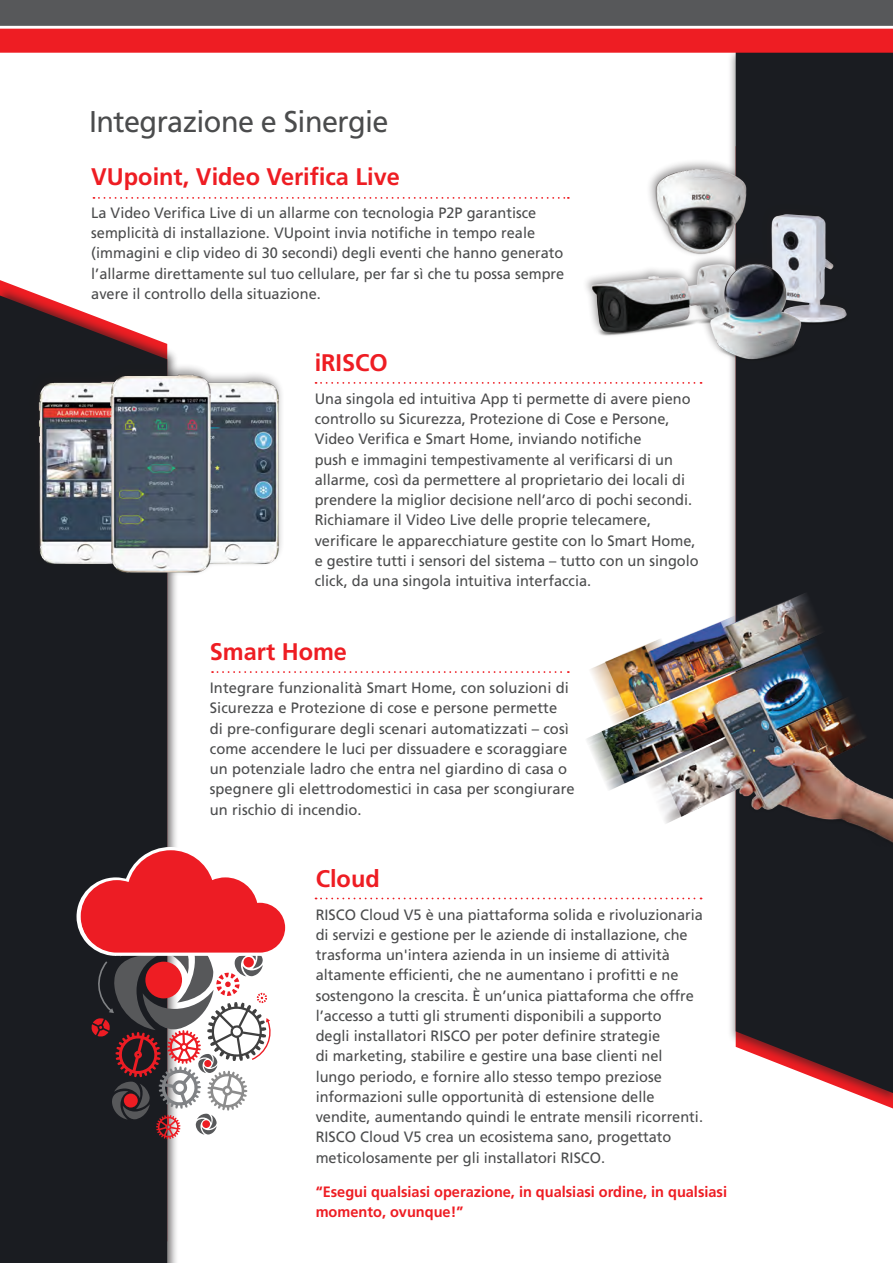
<style>
.page{position:relative;width:893px;height:1263px;background:#fff}
.page>*{position:absolute;margin:0;border:0;box-sizing:border-box;transform-origin:0 0}
.t1{font:30px "Frutiger LT Std";letter-spacing:-.02em;color:#4b4c4d;scale:.96 1}
.text_under_grey{font:700 24px "Frutiger LT Std 65";color:#ee1d23}
.text_under_grey-2{font:15px/20.2px "Frutiger LT Std";color:#4b4c4d}
.text_under_grey-3{font:700 15px/19.5px "Frutiger LT Std 65";color:#ee1d23}
</style>
<div class="page">
<div style="left:727px;top:47px;width:166px;height:1058px;background:#231f20;opacity:.55"></div>
<div style="left:736px;top:53px;width:157px;height:1040px;background:#1a1c21"></div>
<img style="left:569px;top:564px;width:324px;height:295px">
<div style="left:0;top:286px;width:179px;height:977px;background:#231f20;opacity:.65"></div>
<div style="left:0;top:296px;width:167px;height:967px;background:#1a1c21"></div>
<svg style="left:0;top:0;width:893px;height:53px;background:#a5464a"></svg>
<img style="left:0;top:215px;width:1px;height:680px">
<svg style="left:93px;top:197px;width:476px;height:2px"></svg>
<svg style="left:212px;top:671px;width:357px;height:2px"></svg>
<svg style="left:316px;top:382px;width:386px;height:2px"></svg>
<svg style="left:316px;top:897px;width:386px;height:2px"></svg>
<div style="left:582px;top:158px;width:270px;height:206px;background:#231f20;opacity:.45"></div>
<img style="left:647px;top:164px;width:106px;height:97px">
<img style="left:754px;top:204px;width:98px;height:126px">
<img style="left:585px;top:261px;width:108px;height:81px">
<img style="left:693px;top:255px;width:118px;height:115px">
<div style="left:29px;top:363px;width:255px;height:214px;background:#231f20;opacity:.45"></div>
<img style="left:219px;top:379px;width:65px;height:188px">
<img style="left:33px;top:379px;width:71px;height:188px">
<img style="left:104px;top:371px;width:115px;height:206px">
<svg style="left:77px;top:847px;width:209px;height:292px"></svg>
<p class="t1" style="left:89px;top:104px;width:313px">Integrazione e Sinergie</p>
<p class="text_under_grey" style="left:91px;top:162px;width:310px">VUpoint, Video Verifica Live</p>
<p class="text_under_grey-2" style="left:91px;top:203px;width:475px">La Video Verifica Live di un allarme con tecnologia P2P garantisce semplicità di installazione. VUpoint invia notifiche in tempo reale (immagini e clip video di 30 secondi) degli eventi che hanno generato l’allarme direttamente sul tuo cellulare, per far sì che tu possa sempre avere il controllo della situazione.</p>
<p class="text_under_grey" style="left:315px;top:348px;width:75px">iRISCO</p>
<p class="text_under_grey-2" style="left:315px;top:389px;width:386px">Una singola ed intuitiva App ti permette di avere pieno controllo su Sicurezza, Protezione di Cose e Persone, Video Verifica e Smart Home, inviando notifiche<br>push e immagini tempestivamente al verificarsi di un allarme, così da permettere al proprietario dei locali di prendere la miglior decisione nell’arco di pochi secondi.<br>Richiamare il Video Live delle proprie telecamere, verificare le apparecchiature gestite con lo Smart Home, e gestire tutti i sensori del sistema – tutto con un singolo click, da una singola intuitiva interfaccia.</p>
<p class="text_under_grey" style="left:210px;top:638px;width:139px">Smart Home</p>
<p class="text_under_grey-2" style="left:210px;top:678px;width:366px">Integrare funzionalità Smart Home, con soluzioni di Sicurezza e Protezione di cose e persone permette<br>di pre-configurare degli scenari automatizzati – così come accendere le luci per dissuadere e scoraggiare un potenziale ladro che entra nel giardino di casa o spegnere gli elettrodomestici in casa per scongiurare un rischio di incendio.</p>
<p class="text_under_grey" style="left:316px;top:864px;width:66px">Cloud</p>
<p class="text_under_grey-2" style="left:316px;top:904px;width:389px">RISCO Cloud V5 è una piattaforma solida e rivoluzionaria di servizi e gestione per le aziende di installazione, che trasforma un'intera azienda in un insieme di attività altamente efficienti, che ne aumentano i profitti e ne sostengono la crescita. È un’unica piattaforma che offre l’accesso a tutti gli strumenti disponibili a supporto<br>degli installatori RISCO per poter definire strategie<br>di marketing, stabilire e gestire una base clienti nel lungo periodo, e fornire allo stesso tempo preziose informazioni sulle opportunità di estensione delle vendite, aumentando quindi le entrate mensili ricorrenti.<br>RISCO Cloud V5 crea un ecosistema sano, progettato meticolosamente per gli installatori RISCO.</p>
<p class="text_under_grey-3" style="left:316px;top:1182px;width:413px">“Esegui qualsiasi operazione, in qualsiasi ordine, in qualsiasi momento, ovunque!”</p>
</div>
